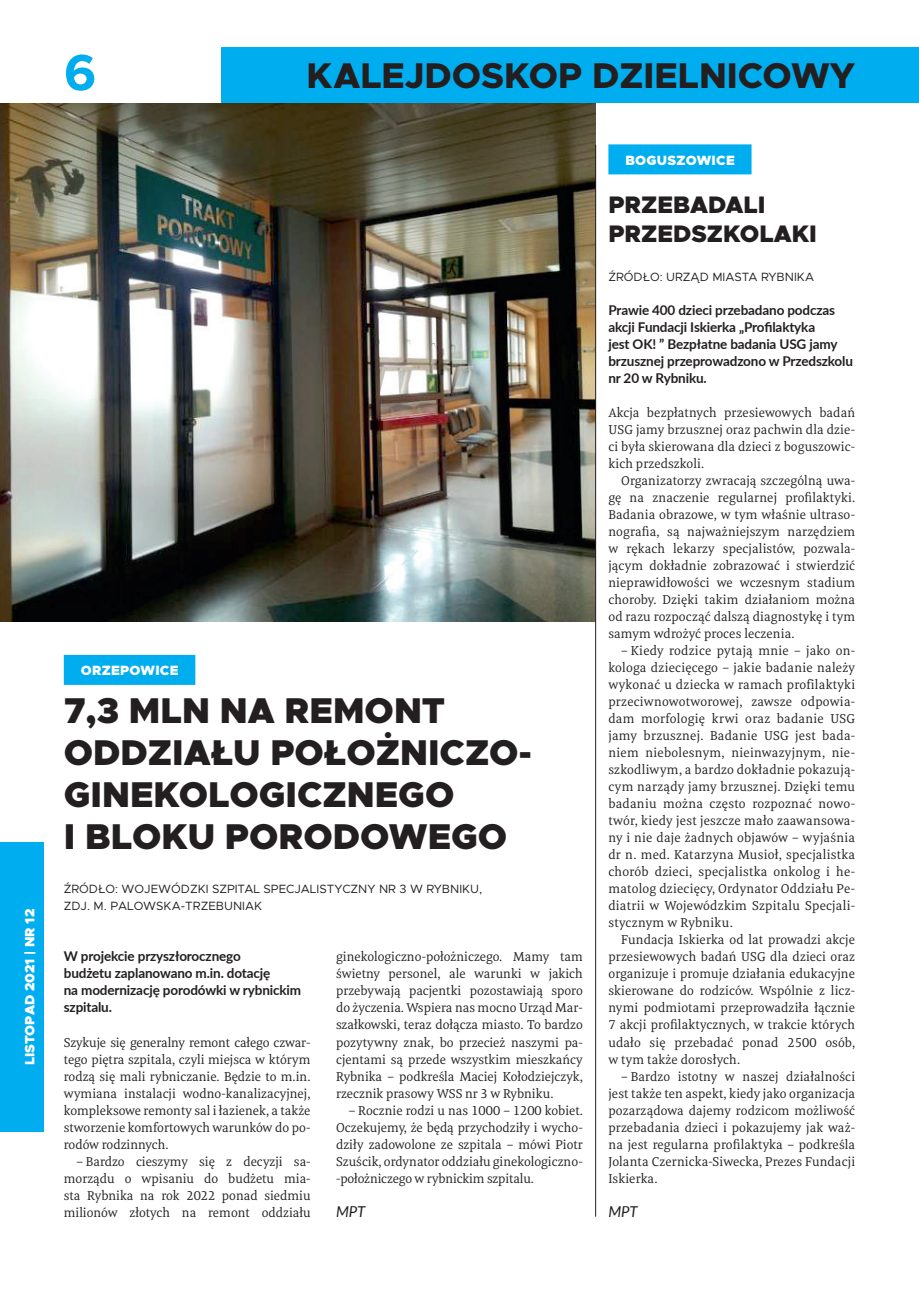
<style>
.page{position:relative;width:919px;height:1289px;background:#fff}
.page>*{position:absolute;margin:0;border:0;box-sizing:border-box;transform-origin:0 0}
.t1{font:700 51px "Metropolis";color:#00aeef}
.TYTUŁ_MAŁY{font:900 36px/42px "Metropolis";color:#231f20}
.NAGŁOWEK{font:800 36px "Metropolis";color:#231f20}
.TYTUŁ_B_MAŁY{font:900 24px/28.8px "Metropolis";color:#231f20}
.AUTOR{font:italic 15px "Lato";letter-spacing:-.01em;color:#231f20}
.LEAD{font:700 13.5px/17px "Lato";letter-spacing:-.01em;color:#231f20}
.DZIELNICA{font:900 13.5px "Metropolis";color:#fff}
.DZIELNICA-2{font:900 13.5px "Metropolis";letter-spacing:.02em;color:#fff}
.TEKST{font:13.2px/17px "Meret Pro";color:#231f20;text-align:justify}
.TEKST_BEZ{font:13.2px/17px "Meret Pro";color:#231f20;text-align:justify}
.ŹRÓDŁO{font:12px/17px "Metropolis";color:#231f20}
</style>
<div class="page">
<div style="left:221px;top:47px;width:685px;height:56px;background:#00aeef"></div>
<div style="left:906px;top:47px;width:12px;height:56px;background:#00aeef"></div>
<div style="left:0;top:842px;width:44px;height:289px;background:#00aeef"></div>
<div style="left:64px;top:655px;width:131px;height:30px;background:#00aeef"></div>
<div style="left:608px;top:144px;width:143px;height:30px;background:#00aeef"></div>
<img style="left:0;top:103px;width:595px;height:518px">
<hr style="left:595px;top:145px;width:1px;height:1071px;background:#231f20">
<p class="DZIELNICA" style="left:21px;top:1064px;width:157px;rotate:-90deg">listopad 2021 | NR 12</p>
<h1 class="t1" style="left:64px;top:40px;width:34px">6</h1>
<p class="NAGŁOWEK" style="left:306px;top:53px;width:550px">KALEJDOSKOP DZIELNICOWY</p>
<p class="DZIELNICA" style="left:81px;top:661px;width:99px">ORZEPOWICE</p>
<p class="TYTUŁ_MAŁY" style="left:64px;top:689px;width:381px">7,3 MLN NA REMONT<br>ODD</p>
<p class="TYTUŁ_MAŁY" style="left:64px;top:731px;width:469px;text-indent:84px">ZIAŁU POŁOŻNICZO-<br>GINEKOLO</p>
<p class="TYTUŁ_MAŁY" style="left:64px;top:773px;width:389px;text-indent:195px">GICZNEGO<br>I BLOKU PORODO</p>
<p class="TYTUŁ_MAŁY" style="left:389px;top:815px;width:117px">WEGO</p>
<p class="ŹRÓDŁO" style="left:64px;top:880px;width:420px">ŹRÓDŁO: WOJEWÓDZKI SZPITAL SPECJALISTYCZNY NR 3 W RYBNIKU,<br>ZDJ. M. PALOWSKA-TRZEBUNIAK</p>
<p class="LEAD" style="left:64px;top:947px;width:239px">W projekcie przyszłorocznego<br>budżetu zaplanowano m.in. dotację<br>na modernizację porodówki w rybnickim szpitalu.</p>
<p class="TEKST_BEZ" style="left:64px;top:1033px;width:248px">Szykuje się generalny remont całego czwar&shy;tego piętra szpitala, czyli miejsca w którym rodzą się mali rybniczanie. Będzie to m.in. wymiana instalacji wodno-kanalizacyjnej, kompleksowe remonty sal i łazienek, a także stworzenie komfortowych warunków do po&shy;rodów rodzinnych.</p>
<p class="TEKST" style="left:64px;top:1152px;width:248px;text-indent:13px">– Bardzo cieszymy się z decyzji sa&shy;morządu o wpisaniu do budżetu mia&shy;sta Rybnika na rok 2022 ponad siedmiu milionów złotych na remont oddziału</p>
<p class="TEKST" style="left:336px;top:948px;width:248px">ginekologiczno-położniczego. Mamy tam świetny personel, ale warunki w jakich przebywają pacjentki pozostawiają sporo do życzenia. Wspiera nas mocno Urząd Mar&shy;szałkowski, teraz dołącza miasto. To bardzo pozytywny znak, bo przecież naszymi pa&shy;cjentami są przede wszystkim mieszkańcy Rybnika – podkreśla Maciej Kołodziejczyk, rzecznik prasowy WSS nr 3 w Rybniku.</p>
<p class="TEKST" style="left:336px;top:1101px;width:248px;text-indent:13px">– Rocznie rodzi u nas 1000 – 1200 kobiet.<br>Oczekujemy, że będą przychodziły i wycho&shy;dziły zadowolone ze szpitala – mówi Piotr Szuścik, ordynator oddziału ginekologiczno--położniczego w rybnickim szpitalu.</p>
<p class="AUTOR" style="left:336px;top:1200px;width:31px">MPT</p>
<p class="DZIELNICA-2" style="left:625px;top:151px;width:111px">BOGUSZOWICE</p>
<p class="TYTUŁ_B_MAŁY" style="left:608px;top:190px;width:150px">PRZEBADALI<br>PRZEDSZKOLA</p>
<p class="TYTUŁ_B_MAŁY" style="left:791px;top:219px;width:24px">KI</p>
<p class="ŹRÓDŁO" style="left:608px;top:268px;width:207px">ŹRÓDŁO: URZĄD MIASTA RYBNIKA</p>
<p class="LEAD" style="left:608px;top:301px;width:246px">Prawie 400 dzieci przebadano podczas akcji Fundacji Iskierka „Profilaktyka<br>jest OK! ” Bezpłatne badania USG jamy brzusznej przeprowadzono w Przedszkolu nr 20 w Rybniku.</p>
<p class="TEKST_BEZ" style="left:608px;top:404px;width:248px">Akcja bezpłatnych przesiewowych badań USG jamy brzusznej oraz pachwin dla dzie&shy;ci była skierowana dla dzieci z boguszowic&shy;kich przedszkoli.</p>
<p class="TEKST" style="left:608px;top:472px;width:248px;text-indent:13px">Organizatorzy zwracają szczególną uwa&shy;gę na znaczenie regularnej profilaktyki.<br>Badania obrazowe, w tym właśnie ultraso&shy;nografia, są najważniejszym narzędziem w rękach lekarzy specjalistów, pozwala&shy;jącym dokładnie zobrazować i stwierdzić nieprawidłowości we wczesnym stadium choroby. Dzięki takim działaniom można od razu rozpocząć dalszą diagnostykę i tym samym wdrożyć proces leczenia.</p>
<p class="TEKST" style="left:608px;top:642px;width:248px;text-indent:13px">– Kiedy rodzice pytają mnie – jako on&shy;kologa dziecięcego – jakie badanie należy wykonać u dziecka w ramach profilaktyki przeciwnowotworowej, zawsze odpowia&shy;dam morfologię krwi oraz badanie USG jamy brzusznej. Badanie USG jest bada&shy;niem niebolesnym, nieinwazyjnym, nie&shy;szkodliwym, a bardzo dokładnie pokazują&shy;cym narządy jamy brzusznej. Dzięki temu badaniu można często rozpoznać nowo&shy;twór, kiedy jest jeszcze mało zaawansowa&shy;ny i nie daje żadnych objawów – wyjaśnia dr n. med. Katarzyna Musioł, specjalistka chorób dzieci, specjalistka onkolog i he&shy;matolog dziecięcy, Ordynator Oddziału Pe&shy;diatrii w Wojewódzkim Szpitalu Specjali&shy;stycznym w Rybniku.</p>
<p class="TEKST" style="left:608px;top:931px;width:248px;text-indent:13px">Fundacja Iskierka od lat prowadzi akcje przesiewowych badań USG dla dzieci oraz organizuje i promuje działania edukacyjne skierowane do rodziców. Wspólnie z licz&shy;nymi podmiotami przeprowadziła łącznie 7 akcji profilaktycznych, w trakcie których udało się przebadać ponad 2500 osób, w tym także dorosłych.</p>
<p class="TEKST" style="left:608px;top:1067px;width:248px;text-indent:13px">– Bardzo istotny w naszej działalności jest także ten aspekt, kiedy jako organizacja pozarządowa dajemy rodzicom możliwość przebadania dzieci i pokazujemy jak waż&shy;na jest regularna profilaktyka – podkreśla Jolanta Czernicka-Siwecka, Prezes Fundacji Iskierka.</p>
<p class="AUTOR" style="left:608px;top:1200px;width:31px">MPT</p>
</div>
